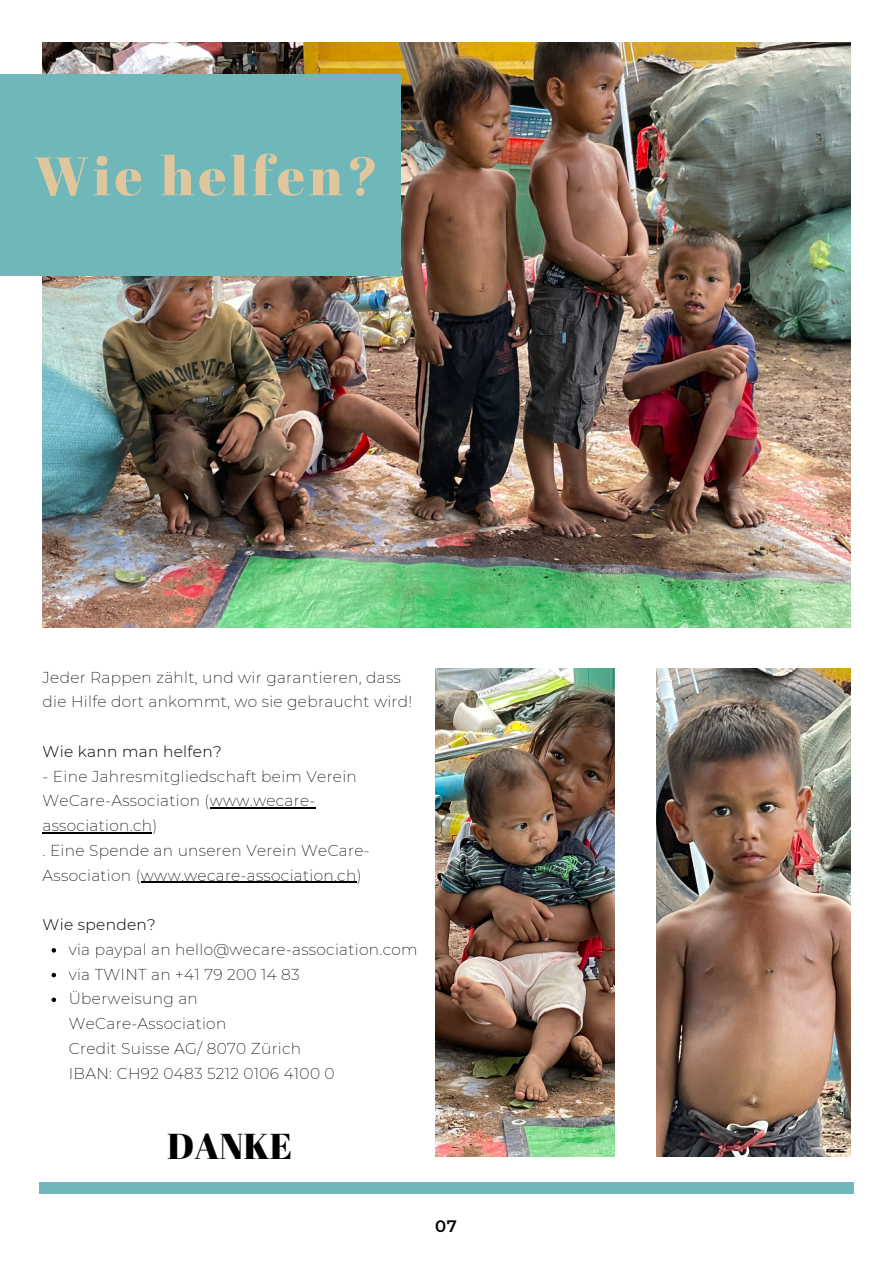
<style>
.page{position:relative;width:893px;height:1264px;background:#fff}
.page>*{position:absolute;margin:0;border:0;box-sizing:border-box;transform-origin:0 0}
.t1{font:54px "Abril Fatface";letter-spacing:.08em;color:#dfc69d}
.t2{font:36px "Abril Fatface";color:#000}
.t3{font:600 16.5px "Montserrat";color:#000}
.t4{font:200 15.45px/24.8px "Montserrat";letter-spacing:.02em;color:#000}
.t5{font:300 15.45px "Montserrat";letter-spacing:.02em;color:#000}
</style>
<div class="page">
<img style="left:43px;top:43px;width:807px;height:584px">
<div style="left:0;top:74px;width:400px;height:201px;background:#6fb7b8"></div>
<div style="left:39px;top:1182px;width:814px;height:11px;background:#6fb7b8"></div>
<svg style="left:52px;top:948px;width:4px;height:4px"></svg>
<svg style="left:52px;top:972px;width:4px;height:5px"></svg>
<svg style="left:52px;top:997px;width:4px;height:5px"></svg>
<hr style="left:210px;top:807px;width:105px;height:1px;background:#000">
<hr style="left:43px;top:832px;width:109px;height:1px;background:#000">
<hr style="left:141px;top:881px;width:215px;height:1px;background:#000">
<img style="left:435px;top:668px;width:179px;height:488px">
<img style="left:656px;top:668px;width:194px;height:488px">
<h1 class="t1" style="left:34px;top:138px;width:345px">Wie helfen?</h1>
<p class="t4" style="left:43px;top:664px;width:371px">Jeder Rappen zählt, und wir garantieren, dass die Hilfe dort ankommt, wo sie gebraucht wird!</p>
<p class="t5" style="left:43px;top:742px;width:181px">Wie kann man helfen?</p>
<p class="t4" style="left:43px;top:763px;width:328px">- Eine Jahresmitgliedschaft beim Verein WeCare-Association (www.wecare&shy;association.ch)<br>. Eine Spende an unseren Verein WeCare-Association (www.wecare-association.ch)</p>
<p class="t5" style="left:43px;top:915px;width:115px">Wie spenden?</p>
<p class="t4" style="left:69px;top:936px;width:350px">via paypal an hello@wecare-association.com via TWINT an +41 79 200 14 83<br>Überweisung an</p>
<p class="t4" style="left:69px;top:1011px;width:267px">WeCare-Association<br>Credit Suisse AG/ 8070 Zürich<br>IBAN: CH92 0483 5212 0106 4100 0</p>
<h2 class="t2" style="left:167px;top:1120px;width:127px">DANKE</h2>
<p class="t3" style="left:435px;top:1216px;width:23px">07</p>
</div>
